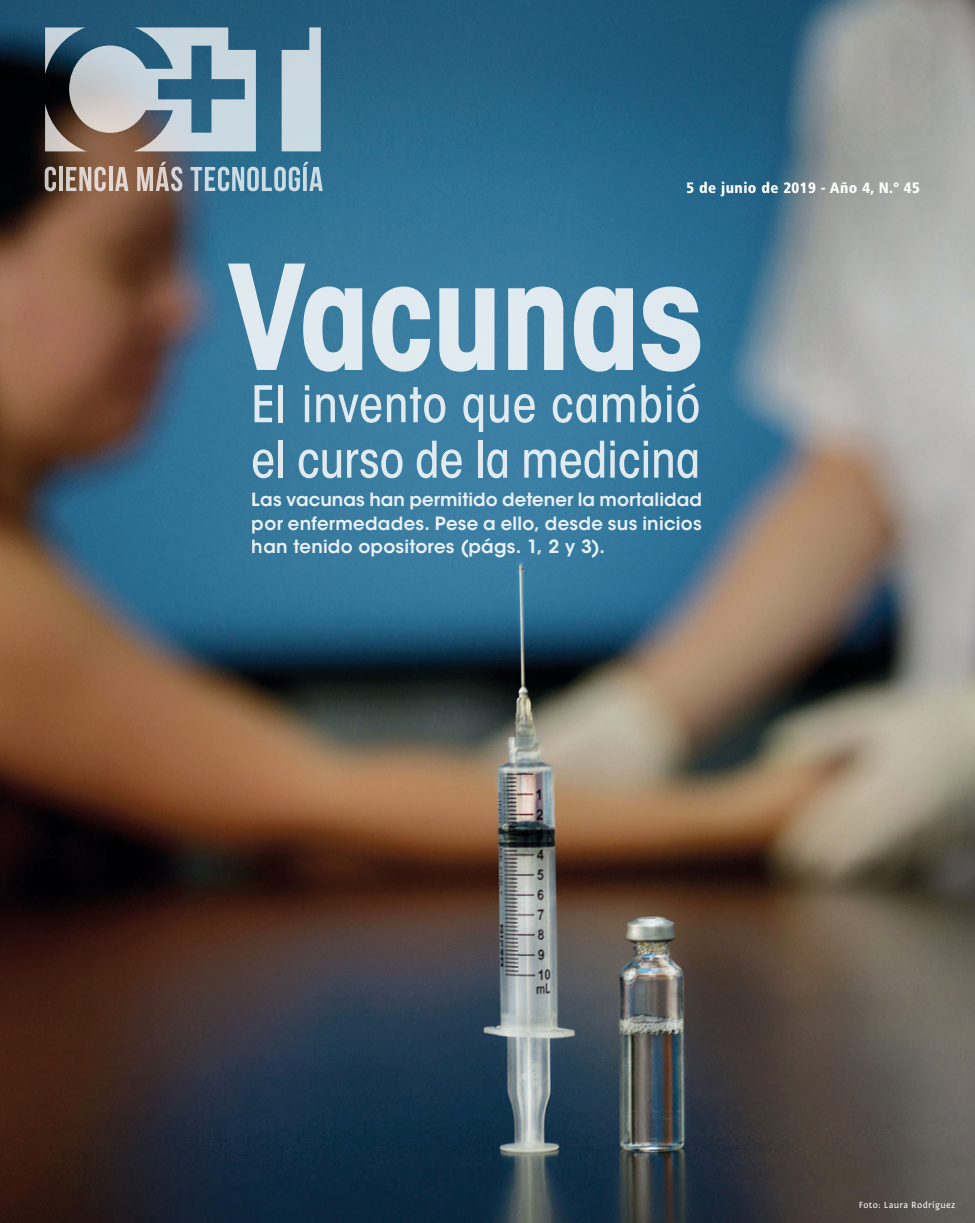
<style>
.page{position:relative;width:975px;height:1223px;background:#fff}
.page>*{position:absolute;margin:0;border:0;box-sizing:border-box;transform-origin:0 0}
.t1{font:700 condensed 143.75px "ITC Avant Garde Std";letter-spacing:-.015em;color:#fff}
.t2{font:500 condensed 50px/55.4px "ITC Avant Garde Std";color:#fff}
.t3{font:600 18.12px/23.8px "ITC Avant Garde Std";letter-spacing:.015em;color:#fff;text-align:justify}
.t4{font:900 condensed 15px "Frutiger LT Std";letter-spacing:.03em;color:#fff}
.t5{font:9.38px "Fontin Sans";letter-spacing:.035em;color:#fff}
</style>
<div class="page">
<img style="left:0;top:0;width:974px;height:1222px">
<svg style="left:45px;top:27px;width:211px;height:124px"></svg>
<svg style="left:281px;top:27px;width:40px;height:124px"></svg>
<svg style="left:45px;top:167px;width:11px;height:24px"></svg>
<hr style="left:59px;top:167px;width:4px;height:24px;background:#d2ccc7">
<svg style="left:66px;top:167px;width:40px;height:24px"></svg>
<hr style="left:109px;top:167px;width:3px;height:24px;background:#fff">
<svg style="left:115px;top:167px;width:13px;height:24px"></svg>
<svg style="left:137px;top:162px;width:45px;height:29px"></svg>
<svg style="left:190px;top:162px;width:133px;height:29px"></svg>
<p class="t4" style="left:686px;top:178px;width:235px">5 de junio de 2019 - Año 4, N.º 45</p>
<h1 class="t1" style="left:227px;top:226px;width:478px">Vacunas</h1>
<h2 class="t2" style="left:251px;top:376px;width:451px">El invento que cambió el curso de la medicina</h2>
<p class="t3" style="left:252px;top:487px;width:452px">Las vacunas han permitido detener la mortalidad por enfermedades. Pese a ello, desde sus inicios han tenido opositores (págs. 1, 2 y 3).</p>
<p class="t5" style="left:858px;top:1199px;width:98px">Foto: Laura Rodríguez</p>
</div>
